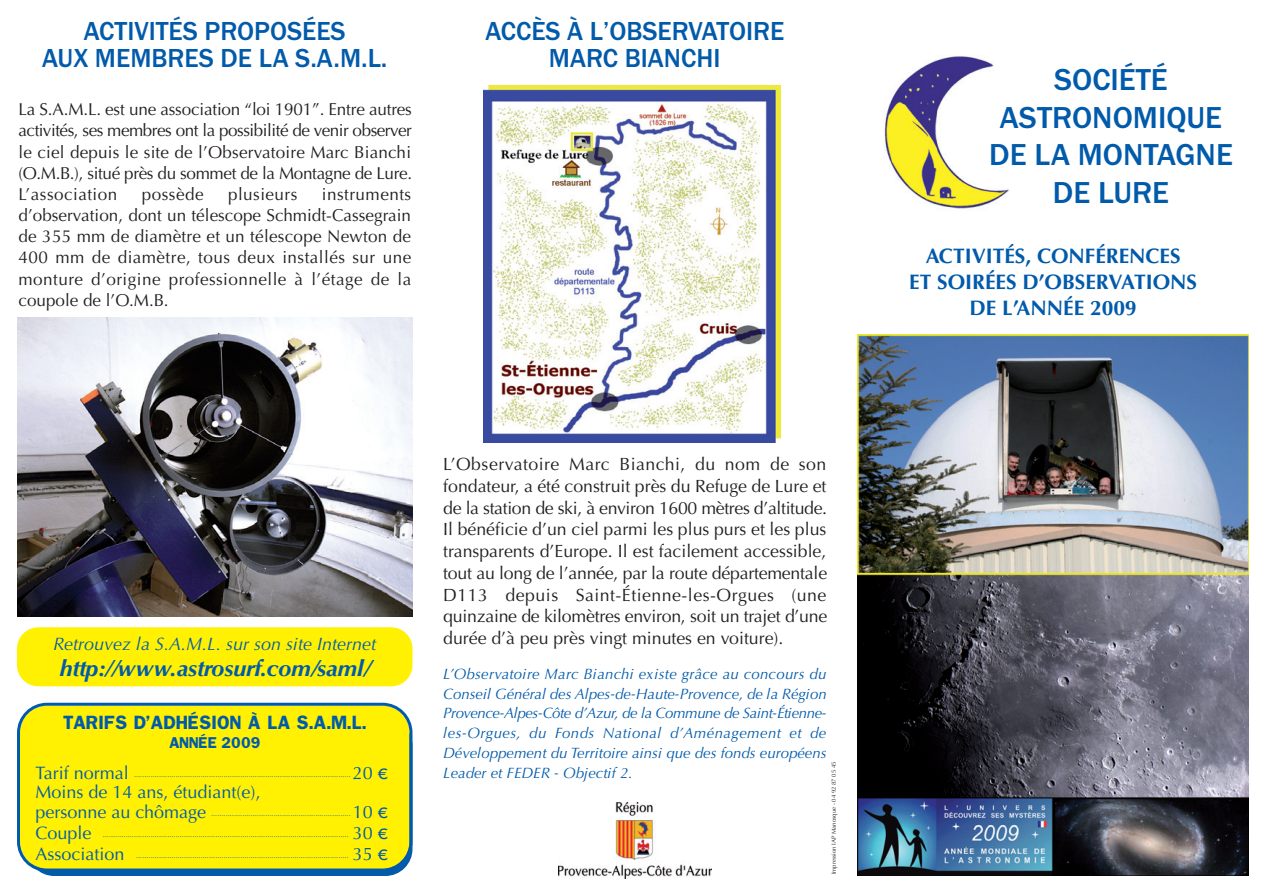
<style>
.page{position:relative;width:1263px;height:893px;background:#fff}
.page>*{position:absolute;margin:0;border:0;box-sizing:border-box;transform-origin:0 0}
.t1{font:700 31.35px/37.5px "Franklin Gothic";color:#015aaa;text-align:center}
.t2{font:700 27px/27px "Franklin Gothic";color:#015aaa;text-align:center}
.t3{font:italic 700 22.5px "Optima";color:#015aaa}
.t4{font:700 21px/25.8px "Optima";color:#015aaa;text-align:center}
.t5{font:18px/19.5px "Optima";color:#015aaa}
.t6{font:italic 18px "Optima";color:#015aaa}
.t7{font:17.7px/21.8px "Optima";color:#231f20;text-align:justify}
.t8{font:17.25px/21.1px "Optima";letter-spacing:.03em;color:#231f20;text-align:justify}
.t9{font:16.5px "Franklin Demi";color:#015aaa}
.t10{font:italic 15px/19.8px "Optima";color:#015aaa;text-align:justify}
.t11{font:13.5px "Franklin Demi";color:#015aaa}
.t12{font:7.5px "Optima";color:#015aaa}
.t13{font:6px "Optima";color:#231f20}
.s1{font-family:"LT Euro Money";font-size:15px}
</style>
<div class="page">
<div style="left:27px;top:719px;width:385px;height:157px;background:#015aaa;border-radius:27px"></div>
<img style="left:17px;top:318px;width:395px;height:299px">
<div style="left:17px;top:703px;width:395px;height:169px;background:#fff101"></div>
<img style="left:483px;top:86px;width:298px;height:356px">
<img style="left:884px;top:56px;width:125px;height:153px">
<img style="left:858px;top:335px;width:391px;height:541px">
<div style="left:17px;top:627px;width:395px;height:59px;background:#fff101;border-radius:21px"></div>
<img style="left:558px;top:802px;width:153px;height:76px">
<h2 class="t2" style="left:42px;top:18px;width:347px">ACTIVITÉS PROPOSÉES<br>AUX MEMBRES DE LA S.A.M.L.</h2>
<p class="t8" style="left:19px;top:99px;width:395px">La S.A.M.L. est une association “loi 1901”. Entre autres activités, ses membres ont la possibilité de venir observer le ciel depuis le site de l’Observatoire Marc Bianchi (O.M.B.), situé près du sommet de la Montagne de Lure.<br>L’association</p>
<p class="t8" style="left:142px;top:184px;width:63px">possède</p>
<p class="t8" style="left:228px;top:184px;width:71px">plusieurs</p>
<p class="t8" style="left:19px;top:184px;width:394px;text-indent:303px">instruments d’observation, dont un télescope Schmidt-Cassegrain de 355 mm de diamètre et un télescope Newton de 400 mm de diamètre, tous deux installés sur une monture d’origine professionnelle à l’étage de la coupole de l’O.M.B.</p>
<h2 class="t2" style="left:485px;top:18px;width:300px">ACCÈS À L’OBSERVATOIRE<br>MARC BIANCHI</h2>
<p class="t6" style="left:53px;top:633px;width:325px">Retrouvez la S.A.M.L. sur son site Internet</p>
<h3 class="t3" style="left:60px;top:655px;width:314px">http://www.astrosurf.com/saml/</h3>
<p class="t9" style="left:63px;top:711px;width:305px">TARIFS D’ADHÉSION À LA S.A.M.L.</p>
<p class="t11" style="left:169px;top:733px;width:93px">ANNÉE 2009</p>
<p class="t5" style="left:36px;top:763px;width:95px">Tarif normal</p>
<p class="t12" style="left:134px;top:770px;width:218px">........................................................................................................</p>
<p class="t5" style="left:353px;top:763px;width:37px">20 <span class="s1">d</span></p>
<p class="t5" style="left:36px;top:782px;width:227px">Moins de 14 ans, étudiant(e), personne au chômage</p>
<p class="t12" style="left:211px;top:809px;width:141px">...................................................................</p>
<p class="t5" style="left:353px;top:802px;width:37px">10 <span class="s1">d</span></p>
<p class="t5" style="left:36px;top:823px;width:58px">Couple</p>
<p class="t12" style="left:103px;top:830px;width:248px">......................................................................................................................</p>
<p class="t5" style="left:353px;top:823px;width:37px">30 <span class="s1">d</span></p>
<p class="t5" style="left:36px;top:844px;width:91px">Association</p>
<p class="t12" style="left:136px;top:851px;width:214px">......................................................................................................</p>
<p class="t5" style="left:353px;top:844px;width:37px">35 <span class="s1">d</span></p>
<p class="t7" style="left:443px;top:454px;width:386px">L’Observatoire Marc Bianchi, du nom de son fondateur, a été construit près du Refuge de Lure et de la station de ski, à environ 1600 mètres d’altitude.<br>Il bénéficie d’un ciel parmi les plus purs et les plus transparents d’Europe. Il est facilement accessible, tout au long de l’année, par la route départementale D113 depuis Saint-Étienne-les-Orgues (une quinzaine de kilomètres environ, soit un trajet d’une durée d’à peu près vingt minutes en voiture).</p>
<p class="t10" style="left:443px;top:664px;width:385px">L’Observatoire Marc Bianchi existe grâce au concours du Conseil Général des Alpes-de-Haute-Provence, de la Région Provence-Alpes-Côte d’Azur, de la Commune de Saint-Étienne&shy;les-Orgues, du Fonds National d’Aménagement et de Développement du Territoire ainsi que des fonds européens Leader et FEDER - Objectif 2.</p>
<p class="t13" style="left:830px;top:874px;width:114px;rotate:-90deg">Impression IAP Manosque - 04 92 87 05 45</p>
<h1 class="t1" style="left:989px;top:61px;width:245px">SOCIÉTÉ<br>ASTRONOMIQUE<br>DE LA MONTAGNE<br>DE LURE</h1>
<p class="t4" style="left:909px;top:244px;width:289px">ACTIVITÉS, CONFÉRENCES<br>ET SOIRÉES D’OBSERVATIONS<br>DE L’ANNÉE 2009</p>
</div>
